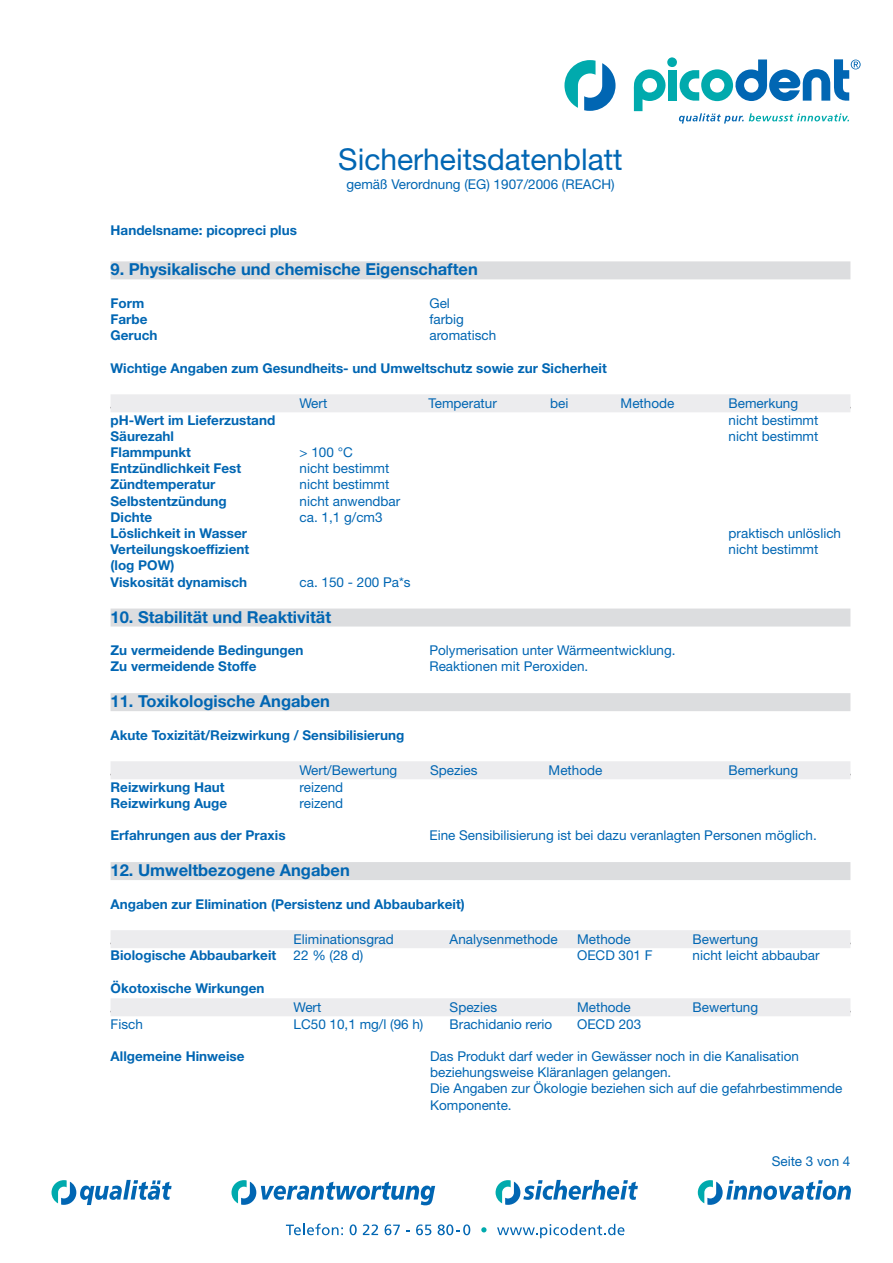
<style>
.page{position:relative;width:893px;height:1263px;background:#fff}
.page>*{position:absolute;margin:0;border:0;box-sizing:border-box;transform-origin:0 0}
.t1{font:30px "Helvetica Neue LT Std";color:#0166b3}
.t2{font:700 16.5px "Helvetica Neue LT Std";color:#0166b3}
.t3{font:13.5px/16.2px "Helvetica Neue LT Std";color:#0166b3}
.t4{font:700 13.5px/16.2px "Helvetica Neue LT Std";color:#0166b3}
.t5{font:13.5px "Helvetica Neue";color:#0166b3}
</style>
<div class="page">
<svg style="left:52px;top:1180px;width:120px;height:25px"></svg>
<svg style="left:496px;top:1180px;width:142px;height:25px"></svg>
<svg style="left:698px;top:1180px;width:153px;height:25px"></svg>
<svg style="left:231px;top:1180px;width:204px;height:25px"></svg>
<svg style="left:286px;top:1224px;width:57px;height:11px"></svg>
<svg style="left:350px;top:1224px;width:7px;height:11px"></svg>
<svg style="left:363px;top:1224px;width:15px;height:11px"></svg>
<svg style="left:385px;top:1224px;width:15px;height:11px"></svg>
<svg style="left:416px;top:1224px;width:15px;height:11px"></svg>
<svg style="left:438px;top:1224px;width:32px;height:11px"></svg>
<svg style="left:481px;top:1227px;width:6px;height:5px"></svg>
<svg style="left:497px;top:1224px;width:127px;height:14px"></svg>
<svg style="left:634px;top:69px;width:32px;height:42px"></svg>
<div style="left:668px;top:70px;width:9px;height:31px;background:#00aaad"></div>
<div style="left:667px;top:57px;width:10px;height:10px;background:#00aaad;border-radius:50%"></div>
<svg style="left:564px;top:60px;width:51px;height:51px"></svg>
<svg style="left:679px;top:113px;width:170px;height:11px"></svg>
<svg style="left:680px;top:59px;width:181px;height:42px"></svg>
<div style="left:111px;top:261px;width:739px;height:18px;background:#dcdddf"></div>
<div style="left:111px;top:394px;width:739px;height:18px;background:#ececee"></div>
<div style="left:111px;top:608px;width:739px;height:18px;background:#dcdddf"></div>
<div style="left:111px;top:693px;width:739px;height:18px;background:#dcdddf"></div>
<div style="left:111px;top:761px;width:739px;height:18px;background:#ececee"></div>
<div style="left:111px;top:862px;width:739px;height:18px;background:#dcdddf"></div>
<div style="left:111px;top:930px;width:739px;height:18px;background:#ececee"></div>
<div style="left:111px;top:998px;width:739px;height:18px;background:#ececee"></div>
<p class="t4" style="left:111px;top:222px;width:188px">Handelsname: picopreci plus</p>
<h1 class="t1" style="left:338px;top:142px;width:286px">Sicherheitsdatenblatt</h1>
<p class="t3" style="left:346px;top:176px;width:270px">gemäß Verordnung (EG) 1907/2006 (REACH)</p>
<p class="t2" style="left:111px;top:259px;width:369px">9. Physikalische und chemische Eigenschaften</p>
<p class="t4" style="left:111px;top:295px;width:35px">Form</p>
<p class="t3" style="left:429px;top:295px;width:22px">Gel</p>
<p class="t4" style="left:111px;top:311px;width:39px">Farbe</p>
<p class="t3" style="left:429px;top:311px;width:36px">farbig</p>
<p class="t4" style="left:111px;top:327px;width:49px">Geruch</p>
<p class="t3" style="left:429px;top:327px;width:68px">aromatisch</p>
<p class="t4" style="left:111px;top:359px;width:498px">Wichtige Angaben zum Gesundheits- und Umweltschutz sowie zur Sicherheit</p>
<p class="t5" style="left:300px;top:395px;width:29px">Wert</p>
<p class="t5" style="left:429px;top:395px;width:70px">Temperatur</p>
<p class="t5" style="left:550px;top:395px;width:20px">bei</p>
<p class="t5" style="left:621px;top:395px;width:55px">Methode</p>
<p class="t5" style="left:729px;top:395px;width:71px">Bemerkung</p>
<p class="t4" style="left:111px;top:411px;width:166px">pH-Wert im Lieferzustand</p>
<p class="t3" style="left:729px;top:411px;width:91px">nicht bestimmt</p>
<p class="t4" style="left:111px;top:427px;width:65px">Säurezahl</p>
<p class="t3" style="left:729px;top:428px;width:91px">nicht bestimmt</p>
<p class="t4" style="left:111px;top:444px;width:82px">Flammpunkt</p>
<p class="t3" style="left:300px;top:444px;width:55px">&gt; 100 °C</p>
<p class="t4" style="left:111px;top:460px;width:132px">Entzündlichkeit Fest</p>
<p class="t3" style="left:300px;top:460px;width:91px">nicht bestimmt</p>
<p class="t4" style="left:111px;top:476px;width:106px">Zündtemperatur</p>
<p class="t3" style="left:300px;top:476px;width:91px">nicht bestimmt</p>
<p class="t4" style="left:111px;top:492px;width:118px">Selbstentzündung</p>
<p class="t3" style="left:300px;top:492px;width:102px">nicht anwendbar</p>
<p class="t4" style="left:111px;top:508px;width:43px">Dichte</p>
<p class="t3" style="left:300px;top:509px;width:85px">ca. 1,1 g/cm3</p>
<p class="t4" style="left:111px;top:525px;width:138px">Löslichkeit in Wasser</p>
<p class="t3" style="left:729px;top:525px;width:114px">praktisch unlöslich</p>
<p class="t4" style="left:111px;top:541px;width:140px">Verteilungskoeffizient</p>
<p class="t3" style="left:729px;top:541px;width:91px">nicht bestimmt</p>
<p class="t4" style="left:111px;top:557px;width:138px">(log POW)<br>Viskosität dynamisch</p>
<p class="t3" style="left:300px;top:573px;width:113px">ca. 150 - 200 Pa*s</p>
<p class="t2" style="left:111px;top:606px;width:222px">10. Stabilität und Reaktivität</p>
<p class="t4" style="left:111px;top:642px;width:194px">Zu vermeidende Bedingungen</p>
<p class="t3" style="left:429px;top:642px;width:248px">Polymerisation unter Wärmeentwicklung.</p>
<p class="t4" style="left:111px;top:658px;width:147px">Zu vermeidende Stoffe</p>
<p class="t3" style="left:429px;top:658px;width:160px">Reaktionen mit Peroxiden.</p>
<p class="t2" style="left:111px;top:691px;width:221px">11. Toxikologische Angaben</p>
<p class="t4" style="left:111px;top:726px;width:295px">Akute Toxizität/Reizwirkung / Sensibilisierung</p>
<p class="t5" style="left:300px;top:762px;width:99px">Wert/Bewertung</p>
<p class="t5" style="left:430px;top:762px;width:49px">Spezies</p>
<p class="t5" style="left:549px;top:762px;width:55px">Methode</p>
<p class="t5" style="left:729px;top:762px;width:71px">Bemerkung</p>
<p class="t4" style="left:111px;top:778px;width:115px">Reizwirkung Haut</p>
<p class="t3" style="left:300px;top:778px;width:45px">reizend</p>
<p class="t4" style="left:111px;top:794px;width:118px">Reizwirkung Auge</p>
<p class="t3" style="left:300px;top:795px;width:45px">reizend</p>
<p class="t4" style="left:111px;top:827px;width:177px">Erfahrungen aus der Praxis</p>
<p class="t3" style="left:429px;top:827px;width:389px">Eine Sensibilisierung ist bei dazu veranlagten Personen möglich.</p>
<p class="t2" style="left:111px;top:860px;width:241px">12. Umweltbezogene Angaben</p>
<p class="t4" style="left:111px;top:895px;width:356px">Angaben zur Elimination (Persistenz und Abbaubarkeit)</p>
<p class="t5" style="left:294px;top:931px;width:102px">Eliminationsgrad</p>
<p class="t5" style="left:450px;top:931px;width:110px">Analysenmethode</p>
<p class="t5" style="left:577px;top:931px;width:55px">Methode</p>
<p class="t5" style="left:693px;top:931px;width:67px">Bewertung</p>
<p class="t4" style="left:111px;top:947px;width:167px">Biologische Abbaubarkeit</p>
<p class="t3" style="left:294px;top:947px;width:71px">22 % (28 d)</p>
<p class="t3" style="left:577px;top:947px;width:77px">OECD 301 F</p>
<p class="t3" style="left:693px;top:947px;width:129px">nicht leicht abbaubar</p>
<p class="t4" style="left:111px;top:979px;width:155px">Ökotoxische Wirkungen</p>
<p class="t5" style="left:294px;top:999px;width:29px">Wert</p>
<p class="t5" style="left:450px;top:999px;width:49px">Spezies</p>
<p class="t5" style="left:577px;top:999px;width:55px">Methode</p>
<p class="t5" style="left:693px;top:999px;width:67px">Bewertung</p>
<p class="t3" style="left:111px;top:1015px;width:34px">Fisch</p>
<p class="t3" style="left:294px;top:1015px;width:131px">LC50 10,1 mg/l (96 h)</p>
<p class="t3" style="left:450px;top:1015px;width:104px">Brachidanio rerio</p>
<p class="t3" style="left:577px;top:1015px;width:66px">OECD 203</p>
<p class="t4" style="left:111px;top:1048px;width:135px">Allgemeine Hinweise</p>
<p class="t3" style="left:430px;top:1048px;width:414px">Das Produkt darf weder in Gewässer noch in die Kanalisation beziehungsweise Kläranlagen gelangen.<br>Die Angaben zur Ökologie beziehen sich auf die gefahrbestimmende Komponente.</p>
<p class="t3" style="left:772px;top:1153px;width:80px">Seite 3 von 4</p>
</div>
